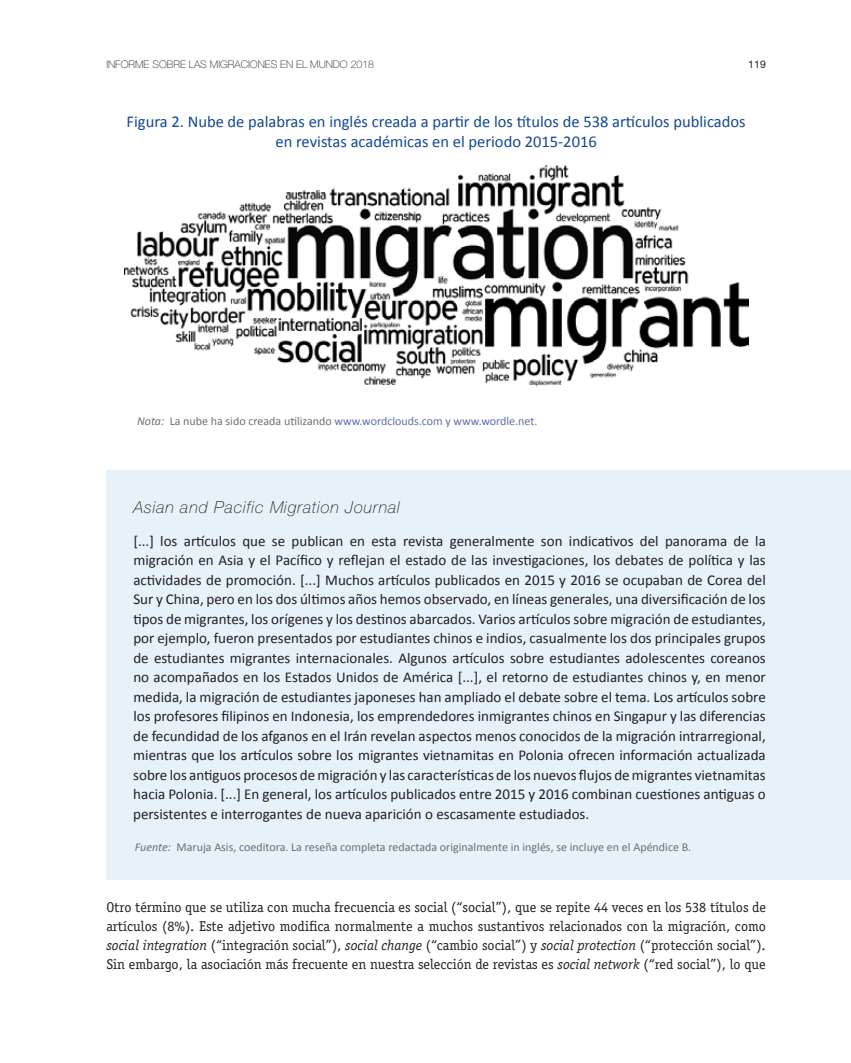
<style>
.page{position:relative;width:851px;height:1063px;background:#fff}
.page>*{position:absolute;margin:0;border:0;box-sizing:border-box;transform-origin:0 0}
.t1{font:16.5px/19.8px "Calibri";color:#144991;text-align:center}
.t2{font:italic 100 16.5px "Helvetica Neue";letter-spacing:.05em;color:#231f20}
.t3{font:15px/19.5px "Calibri";color:#231f20;text-align:justify}
.t4{font:14.25px/18.8px "Officina Serif";color:#231f20;text-align:justify}
.t5{font:12px "Calibri";color:#6d6f71}
.t6{font:12px "Calibri";color:#5e6faa}
.t7{font:100 10.5px "Helvetica Neue";color:#231f20}
.t8{font:10.5px "Helvetica Neue";color:#231f20}
.s1{font-style:italic;color:#6d6f71}
.s2{color:#6d6f71}
.s3{font-style:italic}
</style>
<div class="page">
<div style="left:106px;top:471px;width:744px;height:409px;background:#e7f1fa"></div>
<img style="left:124px;top:165px;width:624px;height:221px">
<p class="t7" style="left:106px;top:58px;width:269px">INFORME SOBRE LAS MIGRACIONES EN EL MUNDO 2018</p>
<p class="t8" style="left:748px;top:58px;width:19px">119</p>
<p class="t1" style="left:126px;top:112px;width:620px">Figura 2. Nube de palabras en inglés creada a partir de los títulos de 538 artículos publicados en revistas académicas en el periodo 2015-2016</p>
<p class="t6" style="left:137px;top:413px;width:402px"><span class="s1">Nota:</span> <span class="s2">La nube ha sido creada utilizando</span> www.wordclouds.com <span class="s2">y</span> www.wordle.net<span class="s2">.</span></p>
<p class="t2" style="left:133px;top:498px;width:268px">Asian and Pacific Migration Journal</p>
<p class="t3" style="left:133px;top:531px;width:634px">[...] los artículos que se publican en esta revista generalmente son indicativos del panorama de la migración en Asia y el Pacífico y reflejan el estado de las investigaciones, los debates de política y las actividades de promoción. [...] Muchos artículos publicados en 2015 y 2016 se ocupaban de Corea del Sur y China, pero en los dos últimos años hemos observado, en líneas generales, una diversificación de los tipos de migrantes, los orígenes y los destinos abarcados. Varios artículos sobre migración de estudiantes, por ejemplo, fueron presentados por estudiantes chinos e indios, casualmente los dos principales grupos de estudiantes migrantes internacionales. Algunos artículos sobre estudiantes adolescentes coreanos no acompañados en los Estados Unidos de América [...], el retorno de estudiantes chinos y, en menor medida, la migración de estudiantes japoneses han ampliado el debate sobre el tema. Los artículos sobre los profesores filipinos en Indonesia, los emprendedores inmigrantes chinos en Singapur y las diferencias de fecundidad de los afganos en el Irán revelan aspectos menos conocidos de la migración intrarregional, mientras que los artículos sobre los migrantes vietnamitas en Polonia ofrecen información actualizada sobre los antiguos procesos demigración y las características de los nuevos flujos demigrantes vietnamitas hacia Polonia. [...] En general, los artículos publicados entre 2015 y 2016 combinan cuestiones antiguas o persistentes e interrogantes de nueva aparición o escasamente estudiados.</p>
<p class="t5" style="left:135px;top:839px;width:558px"><span class="s3">Fuente:</span> Maruja Asis, coeditora. La reseña completa redactada originalmente in inglés, se incluye en el Apéndice B.</p>
<p class="t4" style="left:106px;top:898px;width:661px">Otro término que se utiliza con mucha frecuencia es social (“social”), que se repite 44 veces en los 538 títulos de artículos (8%). Este adjetivo modifica normalmente a muchos sustantivos relacionados con la migración, como <span class="s3">social integration</span> (“integración social”), <span class="s3">social change</span> (“cambio social”) y <span class="s3">social protection</span> (“protección social”).<br>Sin embargo, la asociación más frecuente en nuestra selección de revistas es <span class="s3">social network</span> (“red social”), lo que</p>
</div>
